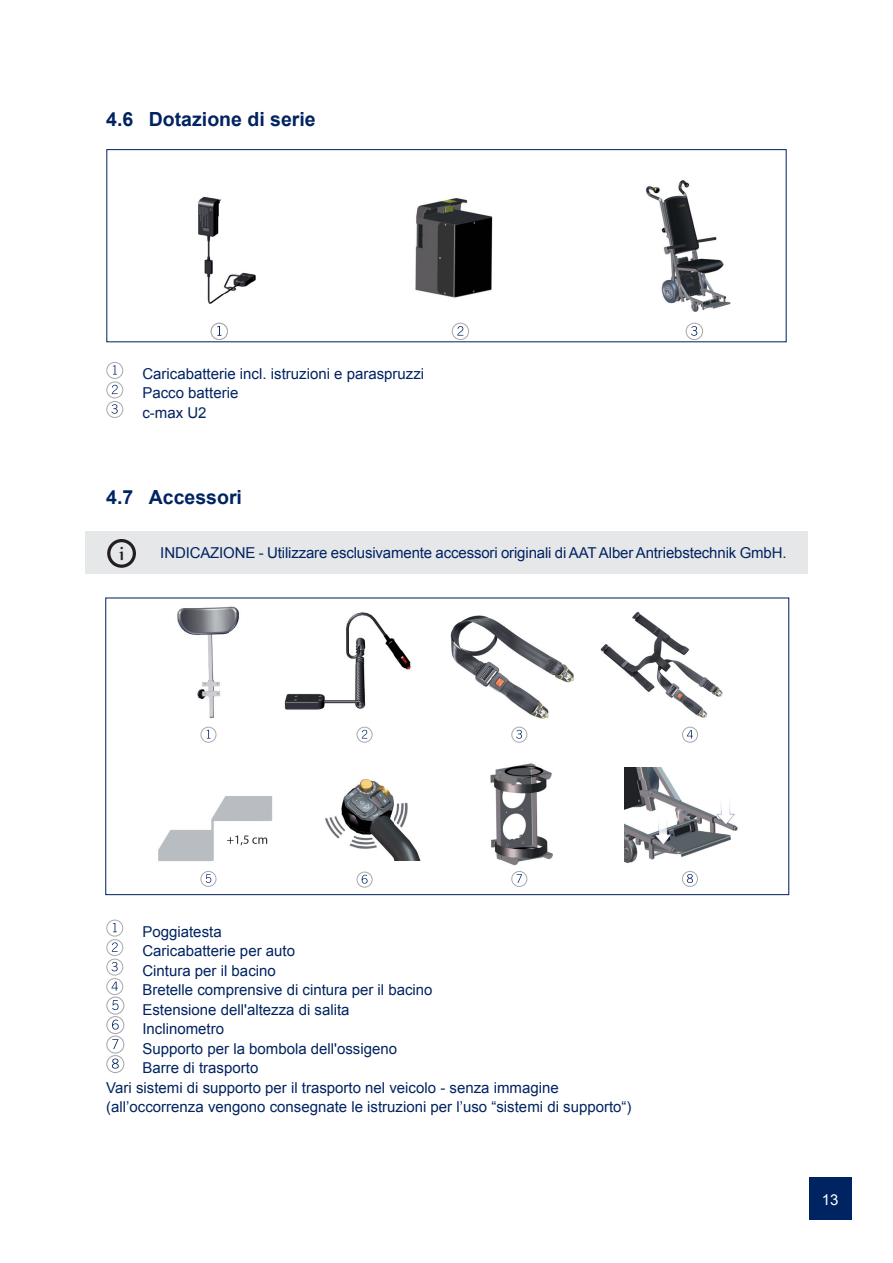
<style>
.page{position:relative;width:893px;height:1263px;background:#fff}
.page>*{position:absolute;margin:0;border:0;box-sizing:border-box;transform-origin:0 0}
.t1{font:23.25px "Nyala";color:#231f20}
.t2{font:700 19.5px "Arial";color:#002361}
.t3{font:15px/19.5px "Arial";color:#002361}
.t4{font:15px "Arial";color:#fff}
</style>
<div class="page">
<div style="left:85px;top:531px;width:723px;height:43px;background:#e6e7e9"></div>
<div style="left:809px;top:1177px;width:42px;height:42px;background:#002361"></div>
<div style="left:686px;top:323px;width:17px;height:17px;border:1px solid #a8a9ad;border-radius:50%"></div>
<svg style="left:691px;top:326px;width:6px;height:10px"></svg>
<div style="left:452px;top:323px;width:17px;height:17px;border:1px solid #a8a9ad;border-radius:50%"></div>
<svg style="left:457px;top:326px;width:6px;height:10px"></svg>
<img style="left:415px;top:197px;width:78px;height:101px">
<img style="left:645px;top:180px;width:86px;height:132px">
<img style="left:198px;top:196px;width:58px;height:138px">
<svg style="left:211px;top:323px;width:17px;height:17px"></svg>
<div style="left:106px;top:149px;width:681px;height:193px;border:1px solid #002361"></div>
<div style="left:106px;top:362px;width:17px;height:17px;border:1px solid #a8a9ad;border-radius:50%"></div>
<svg style="left:113px;top:365px;width:4px;height:10px"></svg>
<svg style="left:107px;top:382px;width:16px;height:16px"></svg>
<div style="left:106px;top:381px;width:17px;height:17px;border:1px solid #a8a9ad;border-radius:50%"></div>
<svg style="left:112px;top:385px;width:6px;height:9px"></svg>
<svg style="left:107px;top:401px;width:16px;height:16px"></svg>
<div style="left:106px;top:401px;width:17px;height:17px;border:1px solid #a8a9ad;border-radius:50%"></div>
<svg style="left:111px;top:404px;width:7px;height:10px"></svg>
<img style="left:284px;top:612px;width:127px;height:125px">
<div style="left:200px;top:727px;width:16px;height:16px;border:1px solid #a8a9ad;border-radius:50%"></div>
<div style="left:511px;top:727px;width:16px;height:16px;border:1px solid #a8a9ad;border-radius:50%"></div>
<svg style="left:516px;top:730px;width:6px;height:9px"></svg>
<svg style="left:682px;top:727px;width:16px;height:15px"></svg>
<div style="left:682px;top:727px;width:16px;height:16px;border:1px solid #a8a9ad;border-radius:50%"></div>
<svg style="left:687px;top:730px;width:6px;height:8px"></svg>
<svg style="left:357px;top:727px;width:15px;height:15px"></svg>
<div style="left:357px;top:727px;width:16px;height:16px;border:1px solid #a8a9ad;border-radius:50%"></div>
<svg style="left:362px;top:730px;width:5px;height:8px"></svg>
<img style="left:177px;top:606px;width:62px;height:112px">
<img style="left:450px;top:615px;width:124px;height:104px">
<img style="left:600px;top:611px;width:123px;height:107px">
<img style="left:158px;top:796px;width:115px;height:90px">
<img style="left:490px;top:763px;width:63px;height:103px">
<svg style="left:201px;top:871px;width:15px;height:15px"></svg>
<div style="left:200px;top:871px;width:16px;height:16px;border:1px solid #a8a9ad;border-radius:50%"></div>
<svg style="left:206px;top:874px;width:5px;height:9px"></svg>
<svg style="left:357px;top:872px;width:15px;height:15px"></svg>
<div style="left:357px;top:872px;width:16px;height:16px;border:1px solid #a8a9ad;border-radius:50%"></div>
<svg style="left:362px;top:875px;width:6px;height:9px"></svg>
<div style="left:511px;top:871px;width:16px;height:16px;border:1px solid #a8a9ad;border-radius:50%"></div>
<svg style="left:517px;top:874px;width:5px;height:9px"></svg>
<img style="left:624px;top:768px;width:114px;height:116px">
<div style="left:682px;top:871px;width:15px;height:15px;background:#fff;border-radius:50%"></div>
<div style="left:682px;top:871px;width:16px;height:16px;border:1px solid #a8a9ad;border-radius:50%"></div>
<svg style="left:687px;top:874px;width:6px;height:9px"></svg>
<img style="left:325px;top:779px;width:96px;height:82px">
<svg style="left:107px;top:920px;width:16px;height:16px"></svg>
<div style="left:106px;top:919px;width:17px;height:17px;border:1px solid #a8a9ad;border-radius:50%"></div>
<svg style="left:113px;top:923px;width:4px;height:9px"></svg>
<svg style="left:107px;top:939px;width:16px;height:16px"></svg>
<div style="left:106px;top:939px;width:17px;height:17px;border:1px solid #a8a9ad;border-radius:50%"></div>
<svg style="left:112px;top:942px;width:6px;height:10px"></svg>
<svg style="left:107px;top:959px;width:16px;height:16px"></svg>
<div style="left:106px;top:958px;width:17px;height:17px;border:1px solid #a8a9ad;border-radius:50%"></div>
<svg style="left:111px;top:962px;width:7px;height:9px"></svg>
<svg style="left:107px;top:978px;width:16px;height:16px"></svg>
<div style="left:106px;top:978px;width:17px;height:17px;border:1px solid #a8a9ad;border-radius:50%"></div>
<svg style="left:111px;top:981px;width:7px;height:10px"></svg>
<svg style="left:107px;top:997px;width:17px;height:17px"></svg>
<div style="left:106px;top:996px;width:18px;height:18px;border:1px solid #a8a9ad;border-radius:50%"></div>
<svg style="left:112px;top:1000px;width:7px;height:10px"></svg>
<svg style="left:107px;top:1016px;width:17px;height:17px"></svg>
<div style="left:106px;top:1016px;width:18px;height:18px;border:1px solid #a8a9ad;border-radius:50%"></div>
<svg style="left:112px;top:1019px;width:7px;height:10px"></svg>
<svg style="left:107px;top:1036px;width:17px;height:17px"></svg>
<div style="left:106px;top:1035px;width:18px;height:18px;border:1px solid #a8a9ad;border-radius:50%"></div>
<svg style="left:112px;top:1039px;width:6px;height:10px"></svg>
<svg style="left:107px;top:1055px;width:17px;height:17px"></svg>
<div style="left:106px;top:1055px;width:18px;height:18px;border:1px solid #a8a9ad;border-radius:50%"></div>
<svg style="left:112px;top:1058px;width:7px;height:10px"></svg>
<div style="left:107px;top:539px;width:29px;height:29px;border:3px solid #231f20;border-radius:50%"></div>
<h2 class="t2" style="left:106px;top:106px;width:211px">4.6 Dotazione di serie</h2>
<p class="t3" style="left:142px;top:364px;width:283px">Caricabatterie incl. istruzioni e paraspruzzi<br>Pacco batterie<br>c-max U2</p>
<h2 class="t2" style="left:106px;top:484px;width:137px">4.7 Accessori</h2>
<h1 class="t1" style="left:119px;top:539px;width:7px">i</h1>
<p class="t3" style="left:160px;top:543px;width:628px">INDICAZIONE - Utilizzare esclusivamente accessori originali di AAT Alber Antriebstechnik GmbH.</p>
<p class="t3" style="left:142px;top:922px;width:81px">Poggiatesta</p>
<p class="t3" style="left:142px;top:941px;width:154px">Caricabatterie per auto</p>
<p class="t3" style="left:142px;top:961px;width:135px">Cintura per il bacino</p>
<p class="t3" style="left:142px;top:980px;width:292px">Bretelle comprensive di cintura per il bacino</p>
<p class="t3" style="left:142px;top:1000px;width:209px">Estensione dell'altezza di salita</p>
<p class="t3" style="left:142px;top:1019px;width:83px">Inclinometro</p>
<p class="t3" style="left:142px;top:1039px;width:256px">Supporto per la bombola dell'ossigeno</p>
<p class="t3" style="left:142px;top:1058px;width:117px">Barre di trasporto</p>
<p class="t3" style="left:106px;top:1078px;width:454px">Vari sistemi di supporto per il trasporto nel veicolo - senza immagine</p>
<p class="t3" style="left:106px;top:1097px;width:527px">(all’occorrenza vengono consegnate le istruzioni per l’uso “sistemi di supporto“)</p>
<p class="t4" style="left:822px;top:1190px;width:18px">13</p>
</div>
